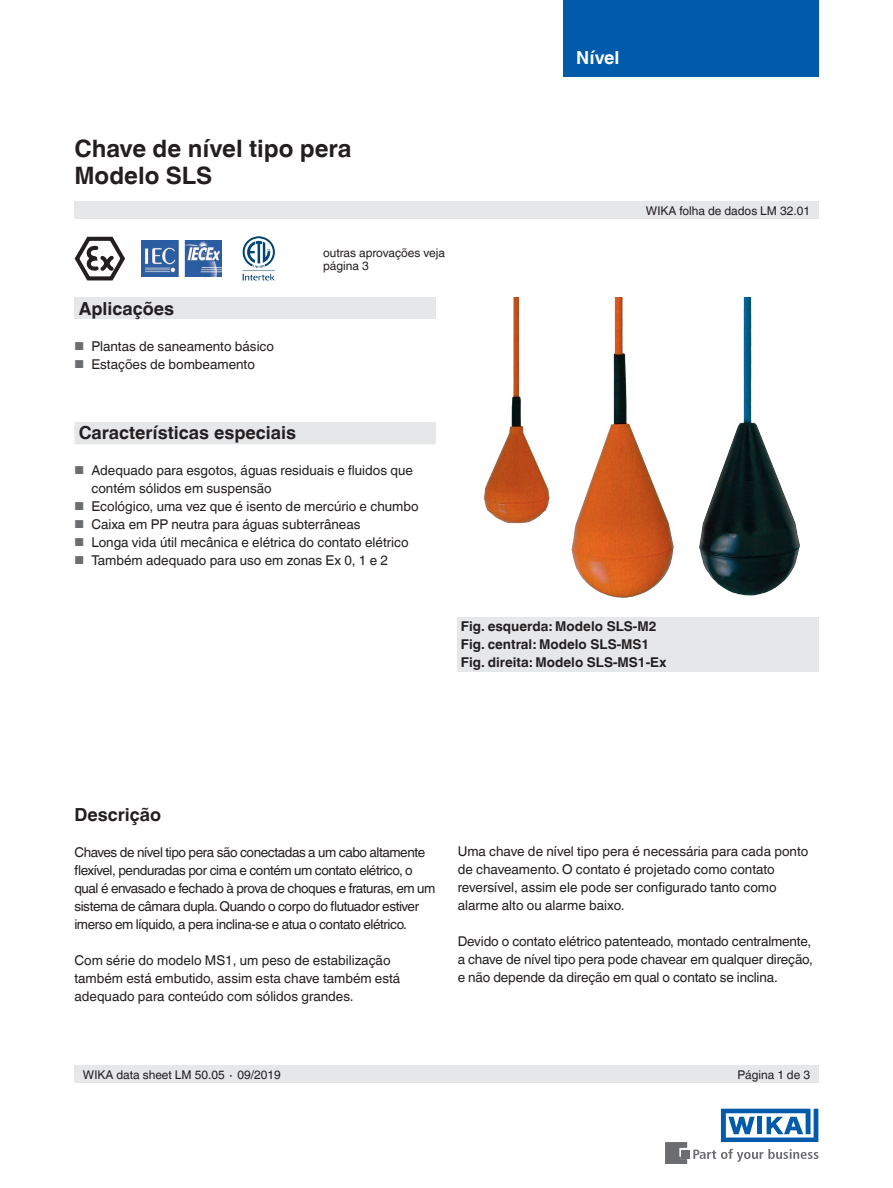
<style>
.page{position:relative;width:893px;height:1188px;background:#fff}
.page>*{position:absolute;margin:0;border:0;box-sizing:border-box;transform-origin:0 0}
.t1{font:700 24px/27px "Helvetica World";color:#231f20}
.t2{font:700 18px "Helvetica World";color:#231f20}
.t3{font:700 18px "Helvetica World";color:#fff}
.t4{font:13.5px/18px "Helvetica World";color:#231f20}
.t5{font:13.5px/18px "Helvetica World";letter-spacing:-.03em;color:#231f20}
.t6{font:700 13.5px/18px "Helvetica World";color:#231f20}
.t7{font:12px/13.5px "Helvetica World";color:#231f20}
.s1{font-size:11.55px;color:#6c6d70}
</style>
<div class="page">
<div style="left:74px;top:297px;width:362px;height:22px;background:#e6e7e9"></div>
<div style="left:74px;top:202px;width:745px;height:17px;background:#e6e7e9"></div>
<div style="left:74px;top:1066px;width:745px;height:17px;background:#e6e7e9"></div>
<svg style="left:693px;top:1149px;width:126px;height:13px"></svg>
<div style="left:682px;top:1150px;width:8px;height:8px;background:#6c6d70"></div>
<svg style="left:665px;top:1142px;width:22px;height:22px"></svg>
<svg style="left:721px;top:1109px;width:97px;height:33px"></svg>
<div style="left:563px;top:0;width:256px;height:77px;background:#015aaa"></div>
<div style="left:457px;top:617px;width:361px;height:55px;background:#e6e7e9"></div>
<div style="left:74px;top:422px;width:362px;height:22px;background:#e6e7e9"></div>
<img style="left:483px;top:297px;width:317px;height:301px">
<svg style="left:74px;top:236px;width:51px;height:45px"></svg>
<img style="left:142px;top:241px;width:79px;height:36px">
<img style="left:242px;top:236px;width:33px;height:45px">
<h2 class="t3" style="left:576px;top:47px;width:45px">Nível</h2>
<h1 class="t1" style="left:74px;top:135px;width:279px">Chave de nível tipo pera<br>Modelo SLS</h1>
<h2 class="t2" style="left:79px;top:298px;width:97px">Aplicações</h2>
<p class="t4" style="left:74px;top:337px;width:201px"><span class="s1">■</span> Plantas de saneamento básico</p>
<p class="t4" style="left:74px;top:355px;width:182px"><span class="s1">■</span> Estações de bombeamento</p>
<p class="t7" style="left:323px;top:246px;width:123px">outras aprovações veja página 3</p>
<p class="t7" style="left:646px;top:204px;width:166px">WIKA folha de dados LM 32.01</p>
<h2 class="t2" style="left:79px;top:422px;width:219px">Características especiais</h2>
<p class="t4" style="left:91px;top:461px;width:323px;text-indent:-17px"><span class="s1">■</span> Adequado para esgotos, águas residuais e fluidos que contém sólidos em suspensão</p>
<p class="t4" style="left:74px;top:497px;width:346px"><span class="s1">■</span> Ecológico, uma vez que é isento de mercúrio e chumbo</p>
<p class="t4" style="left:74px;top:515px;width:288px"><span class="s1">■</span> Caixa em PP neutra para águas subterrâneas</p>
<p class="t4" style="left:74px;top:533px;width:336px"><span class="s1">■</span> Longa vida útil mecânica e elétrica do contato elétrico</p>
<p class="t4" style="left:74px;top:551px;width:315px"><span class="s1">■</span> Também adequado para uso em zonas Ex 0, 1 e 2</p>
<p class="t6" style="left:461px;top:618px;width:207px">Fig. esquerda: Modelo SLS-M2<br>Fig. central: Modelo SLS-MS1<br>Fig. direita: Modelo SLS-MS1-Ex</p>
<h2 class="t2" style="left:74px;top:804px;width:88px">Descrição</h2>
<p class="t5" style="left:74px;top:843px;width:363px">Chaves de nível tipo pera são conectadas a um cabo altamente flexível, penduradas por cima e contém um contato elétrico, o qual é envasado e fechado à prova de choques e fraturas, em um sistema de câmara dupla. Quando o corpo do flutuador estiver imerso em líquido, a pera inclina-se e atua o contato elétrico.</p>
<p class="t4" style="left:74px;top:951px;width:327px">Com série do modelo MS1, um peso de estabilização também está embutido, assim esta chave também está adequado para conteúdo com sólidos grandes.</p>
<p class="t4" style="left:458px;top:842px;width:352px">Uma chave de nível tipo pera é necessária para cada ponto de chaveamento. O contato é projetado como contato reversível, assim ele pode ser configurado tanto como alarme alto ou alarme baixo.</p>
<p class="t4" style="left:458px;top:932px;width:357px;text-align:justify">Devido o contato elétrico patenteado, montado centralmente, a chave de nível tipo pera pode chavear em qualquer direção, e não depende da direção em qual o contato se inclina.</p>
<p class="t7" style="left:83px;top:1068px;width:200px">WIKA data sheet LM 50.05 ∙ 09/2019</p>
<p class="t7" style="left:737px;top:1068px;width:74px">Página 1 de 3</p>
</div>
